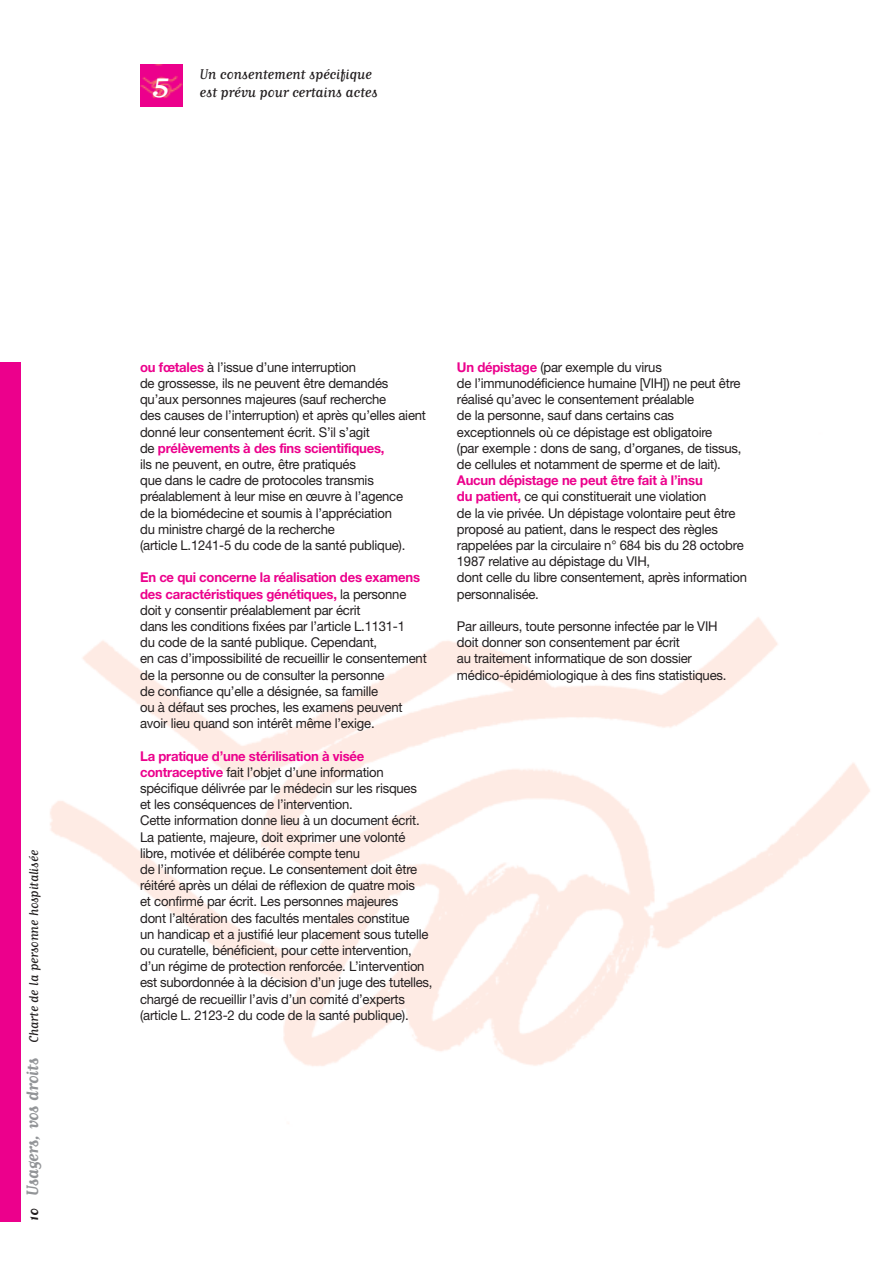
<style>
.page{position:relative;width:893px;height:1263px;background:#fff}
.page>*{position:absolute;margin:0;border:0;box-sizing:border-box;transform-origin:0 0}
.t1{font:32.25px "Matrix Script";color:#fff;scale:1.24 1}
.t2{font:16.5px/18px "Matrix Script";letter-spacing:-.015em;color:#231f20}
.t3{font:15px "Matrix Script";letter-spacing:-.015em;color:#231f20}
.t4{font:13.5px/16.2px "Helvetica Neue";letter-spacing:-.015em;color:#231f20}
.s1{font-weight:700;font-size:16.5px}
.s2{font-weight:700;font-size:19.5px;color:#939598}
.s3{font-weight:700;color:#ec008c}
</style>
<div class="page">
<img style="left:140px;top:64px;width:43px;height:43px">
<img style="left:0;top:617px;width:870px;height:605px">
<div style="left:0;top:362px;width:21px;height:859px;background:#ec008c"></div>
<h1 class="t1" style="left:152px;top:71px;width:16px">5</h1>
<p class="t2" style="left:200px;top:67px;width:179px">Un consentement spécifique est prévu pour certains actes</p>
<p class="t3" style="left:29px;top:1221px;width:372px;rotate:-90deg"><span class="s1">10</span> <span class="s2">Usagers, vos droits</span> Charte de la personne hospitalisée</p>
<p class="t4" style="left:140px;top:360px;width:287px"><span class="s3">ou fœtales</span> à l’issue d’une interruption<br>de grossesse, ils ne peuvent être demandés qu’aux personnes majeures (sauf recherche<br>des causes de l’interruption) et après qu’elles aient donné leur consentement écrit. S’il s’agit<br>de <span class="s3">prélèvements à des fins scientifiques,<br></span>ils ne peuvent, en outre, être pratiqués<br>que dans le cadre de protocoles transmis préalablement à leur mise en œuvre à l’agence<br>de la biomédecine et soumis à l’appréciation<br>du ministre chargé de la recherche<br>(article L.1241-5 du code de la santé publique).</p>
<p class="t4" style="left:140px;top:571px;width:288px"><span class="s3">En ce qui concerne la réalisation des examens des caractéristiques génétiques,</span> la personne doit y consentir préalablement par écrit<br>dans les conditions fixées par l’article L.1131-1<br>du code de la santé publique. Cependant,<br>en cas d’impossibilité de recueillir le consentement de la personne ou de consulter la personne<br>de confiance qu’elle a désignée, sa famille<br>ou à défaut ses proches, les examens peuvent avoir lieu quand son intérêt même l’exige.</p>
<p class="t4" style="left:140px;top:749px;width:294px"><span class="s3">La pratique d’une stérilisation à visée contraceptive</span> fait l’objet d’une information spécifique délivrée par le médecin sur les risques<br>et les conséquences de l’intervention.<br>Cette information donne lieu à un document écrit.<br>La patiente, majeure, doit exprimer une volonté libre, motivée et délibérée compte tenu<br>de l’information reçue. Le consentement doit être réitéré après un délai de réflexion de quatre mois<br>et confirmé par écrit. Les personnes majeures<br>dont l’altération des facultés mentales constitue<br>un handicap et a justifié leur placement sous tutelle ou curatelle, bénéficient, pour cette intervention, d’un régime de protection renforcée. L’intervention est subordonnée à la décision d’un juge des tutelles, chargé de recueillir l’avis d’un comité d’experts (article L. 2123-2 du code de la santé publique).</p>
<p class="t4" style="left:457px;top:360px;width:286px"><span class="s3">Un dépistage</span> (par exemple du virus<br>de l’immunodéficience humaine [VIH]) ne peut être réalisé qu’avec le consentement préalable<br>de la personne, sauf dans certains cas exceptionnels où ce dépistage est obligatoire<br>(par exemple : dons de sang, d’organes, de tissus, de cellules et notamment de sperme et de lait).</p>
<p class="t4" style="left:457px;top:474px;width:292px"><span class="s3">Aucun dépistage ne peut être fait à l’insu<br>du patient,</span> ce qui constituerait une violation<br>de la vie privée. Un dépistage volontaire peut être proposé au patient, dans le respect des règles rappelées par la circulaire n° 684 bis du 28 octobre 1987 relative au dépistage du VIH,<br>dont celle du libre consentement, après information personnalisée.</p>
<p class="t4" style="left:457px;top:619px;width:271px">Par ailleurs, toute personne infectée par le VIH doit donner son consentement par écrit<br>au traitement informatique de son dossier médico-épidémiologique à des fins statistiques.</p>
</div>
